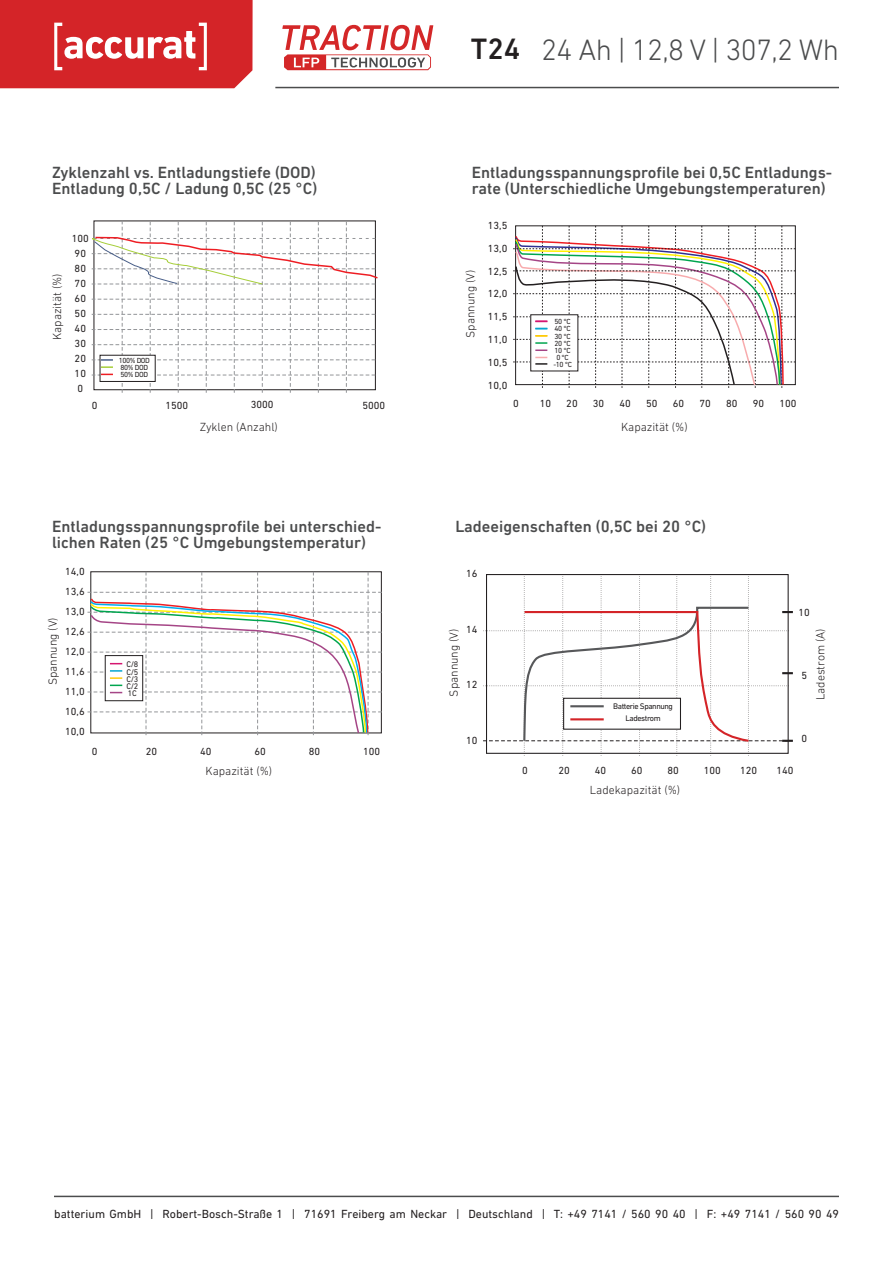
<style>
.page{position:relative;width:893px;height:1263px;background:#fff}
.page>*{position:absolute;margin:0;border:0;box-sizing:border-box;transform-origin:0 0}
.t1{font:300 30px "DIN Next LT Pro";letter-spacing:-.02em;color:#4b4c4d}
.t2{font:500 30px "DIN Next LT Pro";color:#231f20}
.t3{font:500 16.5px/16.5px "DIN Next LT Pro";color:#4b4c4d}
.t4{font:300 12px "DIN Next LT Pro";color:#231f20}
.t5{font:12px "DIN Next LT Pro";color:#231f20}
.t6{font:10.5px/15px "DIN Next LT Pro";color:#231f20;text-align:justify}
.t7{font:8.25px/7.2px "DIN Next LT Pro";letter-spacing:-.05em;color:#231f20;text-align:justify}
.t8{font:7.5px/7.2px "DIN Next LT Pro";letter-spacing:-.05em;color:#231f20;text-align:center}
</style>
<div class="page">
<hr style="left:54px;top:1196px;width:785px;height:1px;background:#4b4c4d">
<hr style="left:275px;top:87px;width:564px;height:1px;background:#4b4c4d">
<svg style="left:0;top:0;width:253px;height:88px;background:#d8393c"></svg>
<svg style="left:282px;top:25px;width:151px;height:45px"></svg>
<svg style="left:91px;top:221px;width:287px;height:172px"></svg>
<svg style="left:513px;top:226px;width:282px;height:162px"></svg>
<svg style="left:87px;top:572px;width:295px;height:163px"></svg>
<svg style="left:483px;top:575px;width:310px;height:181px"></svg>
<hr style="left:570px;top:705px;width:34px;height:2px;background:#57585a">
<hr style="left:570px;top:718px;width:34px;height:2px;background:#d42428">
<p class="t3" style="left:52px;top:164px;width:267px">Zyklenzahl vs. Entladungstiefe (DOD)<br>Entladung 0,5C / Ladung 0,5C (25 °C)</p>
<p class="t2" style="left:471px;top:32px;width:51px">T24</p>
<p class="t1" style="left:541px;top:32px;width:299px">24 Ah | 12,8 V | 307,2 Wh</p>
<p class="t3" style="left:472px;top:164px;width:362px">Entladungsspannungsprofile bei 0,5C Entladungs&shy;rate (Unterschiedliche Umgebungstemperaturen)</p>
<p class="t6" style="left:72px;top:231px;width:19px;text-align:left">100<br>90<br>80<br>70<br>60<br>50<br>40<br>30<br>20<br>10<br>0</p>
<p class="t4" style="left:50px;top:340px;width:68px;rotate:-90deg">Kapazität (%)</p>
<p class="t4" style="left:463px;top:338px;width:70px;rotate:-90deg">Spannung (V)</p>
<p class="t8" style="left:119px;top:357px;width:33px;text-align:left">100% DOD<br>80% DOD<br>50% DOD</p>
<p class="t6" style="left:92px;top:398px;width:7px">0</p>
<p class="t6" style="left:165px;top:398px;width:24px">1500</p>
<p class="t6" style="left:251px;top:397px;width:24px">3000</p>
<p class="t6" style="left:362px;top:398px;width:24px">5000</p>
<p class="t6" style="left:488px;top:214px;width:21px;line-height:22.8px">13,5<br>13,0<br>12,5<br>12,0<br>11,5<br>11,0<br>10,5<br>10,0</p>
<p class="t8" style="left:553px;top:318px;width:20px">50 °C<br>40 °C<br>30 °C<br>20 °C<br>10 °C<br>0 °C -10 °C</p>
<p class="t6" style="left:513px;top:396px;width:7px">0</p>
<p class="t6" style="left:540px;top:396px;width:13px">10</p>
<p class="t6" style="left:566px;top:396px;width:13px">20</p>
<p class="t6" style="left:593px;top:396px;width:13px">30</p>
<p class="t6" style="left:620px;top:396px;width:13px">40</p>
<p class="t6" style="left:646px;top:396px;width:13px">50</p>
<p class="t6" style="left:673px;top:396px;width:13px">60</p>
<p class="t6" style="left:699px;top:396px;width:13px">70</p>
<p class="t6" style="left:726px;top:396px;width:13px">80</p>
<p class="t6" style="left:753px;top:396px;width:13px">90</p>
<p class="t6" style="left:779px;top:396px;width:19px">100</p>
<p class="t4" style="left:200px;top:420px;width:80px">Zyklen (Anzahl)</p>
<p class="t4" style="left:621px;top:420px;width:68px">Kapazität (%)</p>
<p class="t3" style="left:52px;top:518px;width:331px">Entladungsspannungsprofile bei unterschied&shy;lichen Raten (25 °C Umgebungstemperatur)</p>
<p class="t3" style="left:455px;top:518px;width:252px">Ladeeigenschaften (0,5C bei 20 °C)</p>
<p class="t6" style="left:65px;top:562px;width:21px;line-height:20px">14,0<br>13,6<br>13,0<br>12,6<br>12,0<br>11,6<br>11,0<br>10,6<br>10,0</p>
<p class="t4" style="left:46px;top:685px;width:70px;rotate:-90deg">Spannung (V)</p>
<p class="t7" style="left:126px;top:661px;width:13px">C/8<br>C/5<br>C/3<br>C/2<br>1C</p>
<p class="t6" style="left:92px;top:744px;width:7px">0</p>
<p class="t6" style="left:146px;top:744px;width:13px">20</p>
<p class="t6" style="left:200px;top:744px;width:13px">40</p>
<p class="t6" style="left:254px;top:744px;width:13px">60</p>
<p class="t6" style="left:309px;top:744px;width:13px">80</p>
<p class="t6" style="left:363px;top:744px;width:19px">100</p>
<p class="t6" style="left:466px;top:566px;width:13px">16</p>
<p class="t6" style="left:466px;top:621px;width:13px">14</p>
<p class="t4" style="left:447px;top:697px;width:70px;rotate:-90deg">Spannung (V)</p>
<p class="t6" style="left:466px;top:677px;width:13px">12</p>
<p class="t6" style="left:466px;top:732px;width:13px">10</p>
<p class="t7" style="left:613px;top:701px;width:61px;line-height:12px;text-align:center">Batterie Spannung<br>Ladestrom</p>
<p class="t6" style="left:798px;top:604px;width:13px">10</p>
<p class="t6" style="left:801px;top:667px;width:7px">5</p>
<p class="t4" style="left:813px;top:700px;width:73px;rotate:-90deg">Ladestrom (A)</p>
<p class="t6" style="left:801px;top:730px;width:7px">0</p>
<p class="t4" style="left:206px;top:764px;width:68px">Kapazität (%)</p>
<p class="t6" style="left:522px;top:763px;width:7px">0</p>
<p class="t6" style="left:558px;top:763px;width:13px">20</p>
<p class="t6" style="left:595px;top:763px;width:13px">40</p>
<p class="t6" style="left:631px;top:763px;width:13px">60</p>
<p class="t6" style="left:668px;top:763px;width:13px">80</p>
<p class="t6" style="left:704px;top:763px;width:19px">100</p>
<p class="t6" style="left:740px;top:763px;width:19px">120</p>
<p class="t6" style="left:777px;top:763px;width:19px">140</p>
<p class="t4" style="left:590px;top:783px;width:92px">Ladekapazität (%)</p>
<p class="t5" style="left:54px;top:1207px;width:786px">batterium GmbH | Robert-Bosch-Straße 1 | 71691 Freiberg am Neckar | Deutschland | T: +49 7141 / 560 90 40 | F: +49 7141 / 560 90 49</p>
</div>
